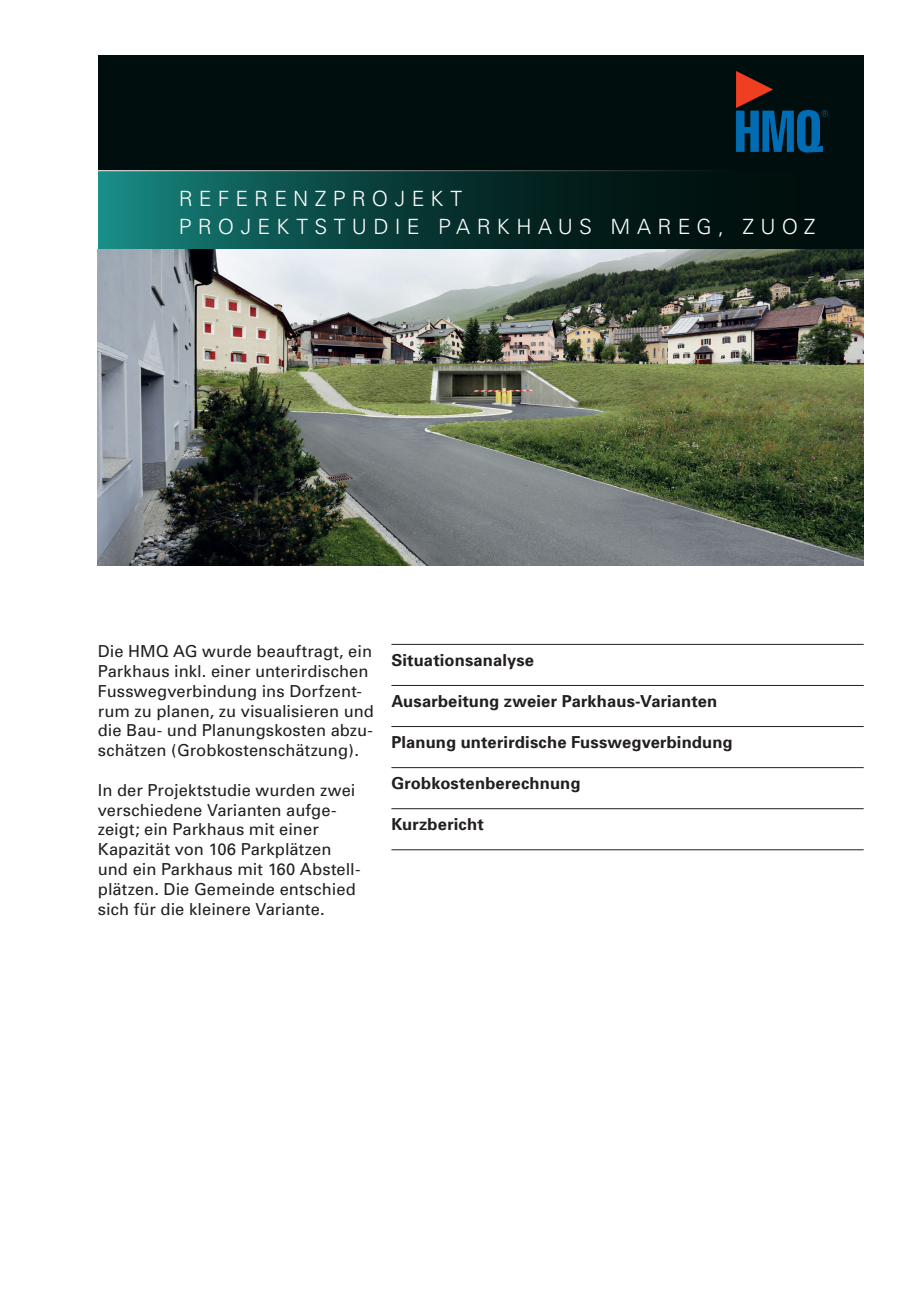
<style>
.page{position:relative;width:919px;height:1289px;background:#fff}
.page>*{position:absolute;margin:0;border:0;box-sizing:border-box;transform-origin:0 0}
.t1{font:300 21px/28.5px "Univers";letter-spacing:.295em;color:#fff}
.t2{font:16.5px/19.8px "Univers";letter-spacing:.005em;color:#231f20}
.t3{font:700 16.5px "Univers";letter-spacing:.01em;color:#231f20}
</style>
<div class="page">
<div style="left:98px;top:55px;width:765px;height:195px;background:#000f0d"></div>
<svg style="left:736px;top:71px;width:91px;height:81px"></svg>
<svg style="left:98px;top:171px;width:765px;height:79px"></svg>
<img style="left:98px;top:250px;width:765px;height:315px">
<hr style="left:391px;top:644px;width:472px;height:1px;background:#231f20">
<hr style="left:391px;top:685px;width:472px;height:1px;background:#231f20">
<hr style="left:391px;top:726px;width:472px;height:1px;background:#231f20">
<hr style="left:391px;top:767px;width:472px;height:1px;background:#231f20">
<hr style="left:391px;top:808px;width:472px;height:1px;background:#231f20">
<hr style="left:391px;top:849px;width:472px;height:1px;background:#231f20">
<hr style="left:98px;top:170px;width:638px;height:1px;background:#fff">
<p class="t1" style="left:179px;top:183px;width:638px">REFERENZPROJEKT<br>PROJEKTSTUDIE PARKHAUS MAREG, ZUOZ</p>
<p class="t2" style="left:98px;top:641px;width:278px">Die HMQ AG wurde beauftragt, ein Parkhaus inkl. einer unterirdischen Fusswegverbindung ins Dorfzent&shy;rum zu planen, zu visualisieren und die Bau- und Planungskosten abzu&shy;schätzen (Grobkostenschätzung).</p>
<p class="t2" style="left:98px;top:780px;width:264px">In der Projektstudie wurden zwei verschiedene Varianten aufge&shy;zeigt; ein Parkhaus mit einer<br>Kapazität von 106 Parkplätzen und ein Parkhaus mit 160 Abstell&shy;plätzen. Die Gemeinde entschied sich für die kleinere Variante.</p>
<p class="t3" style="left:391px;top:650px;width:144px">Situationsanalyse</p>
<p class="t3" style="left:391px;top:691px;width:327px">Ausarbeitung zweier Parkhaus-Varianten</p>
<p class="t3" style="left:391px;top:732px;width:343px">Planung unterirdische Fusswegverbindung</p>
<p class="t3" style="left:391px;top:773px;width:190px">Grobkostenberechnung</p>
<p class="t3" style="left:391px;top:814px;width:94px">Kurzbericht</p>
</div>
